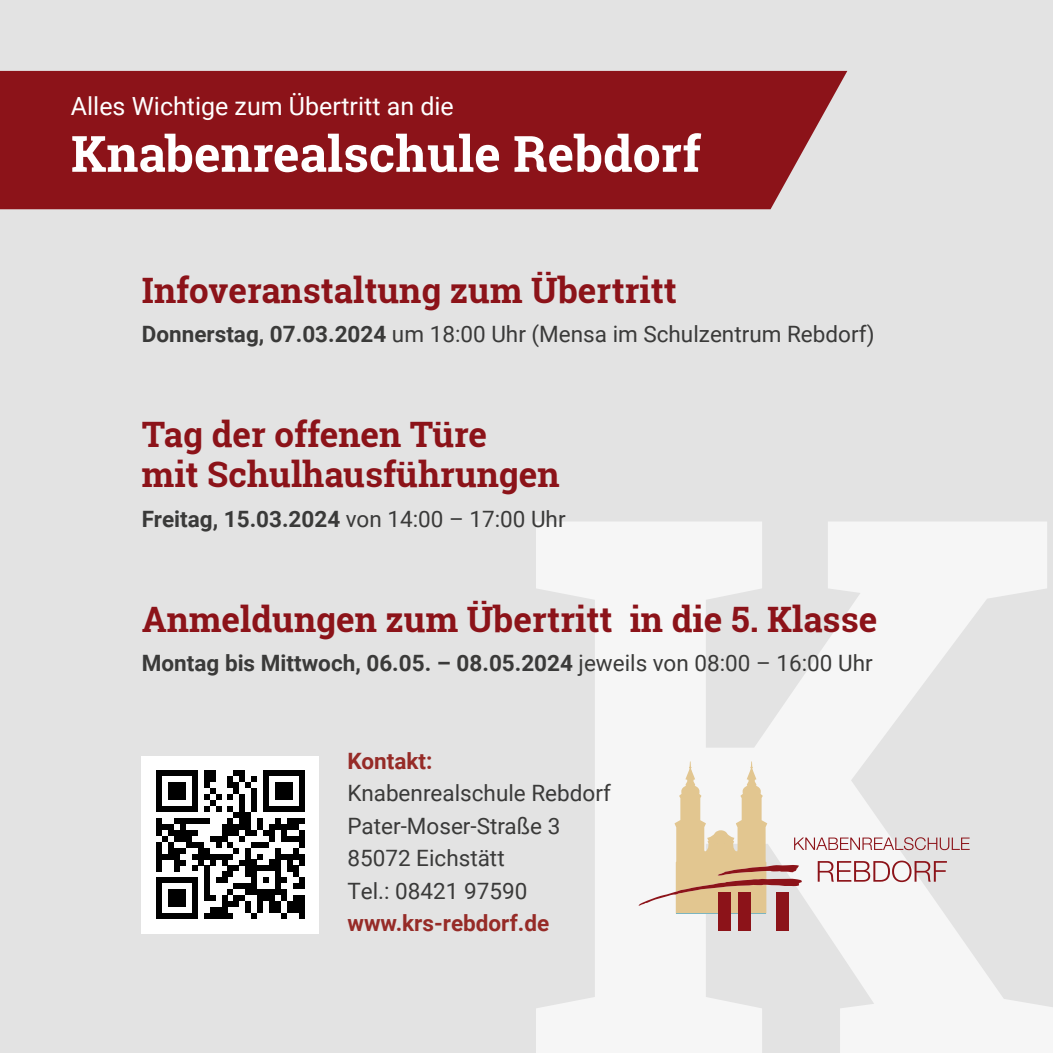
<style>
.page{position:relative;width:1053px;height:1053px;background:#fff}
.page>*{position:absolute;margin:0;border:0;box-sizing:border-box;transform-origin:0 0}
.t1{font:700 50px "Roboto Slab";color:#fff}
.t2{font:700 35px/40px "Roboto Slab";color:#8c1319}
.t3{font:25px "Roboto";color:#fff}
.t4{font:22.5px/32.5px "Roboto";color:#3a3a39}
.t5{font:700 22.5px "Roboto";color:#3a3a39}
.t6{font:700 22.5px "Roboto";color:#962b27}
.s1{font-weight:700}
.s2{font-weight:400}
</style>
<div class="page">
<div style="left:0;top:0;width:1052px;height:1052px;background:#e3e3e3"></div>
<div style="left:0;top:71px;width:847px;height:138px;background:#8c1319"></div>
<div style="left:142px;top:756px;width:177px;height:177px;background:#fff"></div>
<svg style="left:156px;top:770px;width:148px;height:148px"></svg>
<div style="left:299px;top:835px;width:5px;height:12px;background:#000"></div>
<div style="left:299px;top:853px;width:5px;height:12px;background:#000"></div>
<div style="left:299px;top:877px;width:5px;height:12px;background:#000"></div>
<div style="left:299px;top:895px;width:5px;height:11px;background:#000"></div>
<div style="left:299px;top:906px;width:5px;height:12px;background:#000"></div>
<svg style="left:638px;top:761px;width:331px;height:152px"></svg>
<div style="left:776px;top:892px;width:12px;height:38px;background:#8c1319"></div>
<div style="left:738px;top:892px;width:12px;height:38px;background:#8c1319"></div>
<div style="left:718px;top:892px;width:12px;height:38px;background:#8c1319"></div>
<p class="t3" style="left:71px;top:88px;width:384px">Alles Wichtige zum Übertritt an die</p>
<h1 class="t1" style="left:71px;top:119px;width:631px">Knabenrealschule Rebdorf</h1>
<h2 class="t2" style="left:142px;top:269px;width:536px">Infoveranstaltung zum Übertritt</h2>
<p class="t4" style="left:142px;top:317px;width:734px"><span class="s1">Donnerstag, 07.03.2024</span> um 18:00 Uhr (Mensa im Schulzentrum Rebdorf)</p>
<h2 class="t2" style="left:142px;top:414px;width:419px">Tag der offenen Türe<br>mit Schulhausführungen</h2>
<p class="t5" style="left:142px;top:503px;width:425px">Freitag, 15.03.2024 <span class="s2">von 14:00 – 17:00 Uhr</span></p>
<h2 class="t2" style="left:142px;top:598px;width:737px">Anmeldungen zum Übertritt in die 5. Klasse</h2>
<p class="t5" style="left:142px;top:647px;width:732px">Montag bis Mittwoch, 06.05. – 08.05.2024 <span class="s2">jeweils von 08:00 – 16:00 Uhr</span></p>
<p class="t6" style="left:347px;top:745px;width:86px">Kontakt:</p>
<p class="t4" style="left:347px;top:776px;width:265px">Knabenrealschule Rebdorf<br>Pater-Moser-Straße 3<br>85072 Eichstätt<br>Tel.: 08421 97590</p>
<p class="t6" style="left:347px;top:907px;width:203px">www.krs-rebdorf.de</p>
</div>
